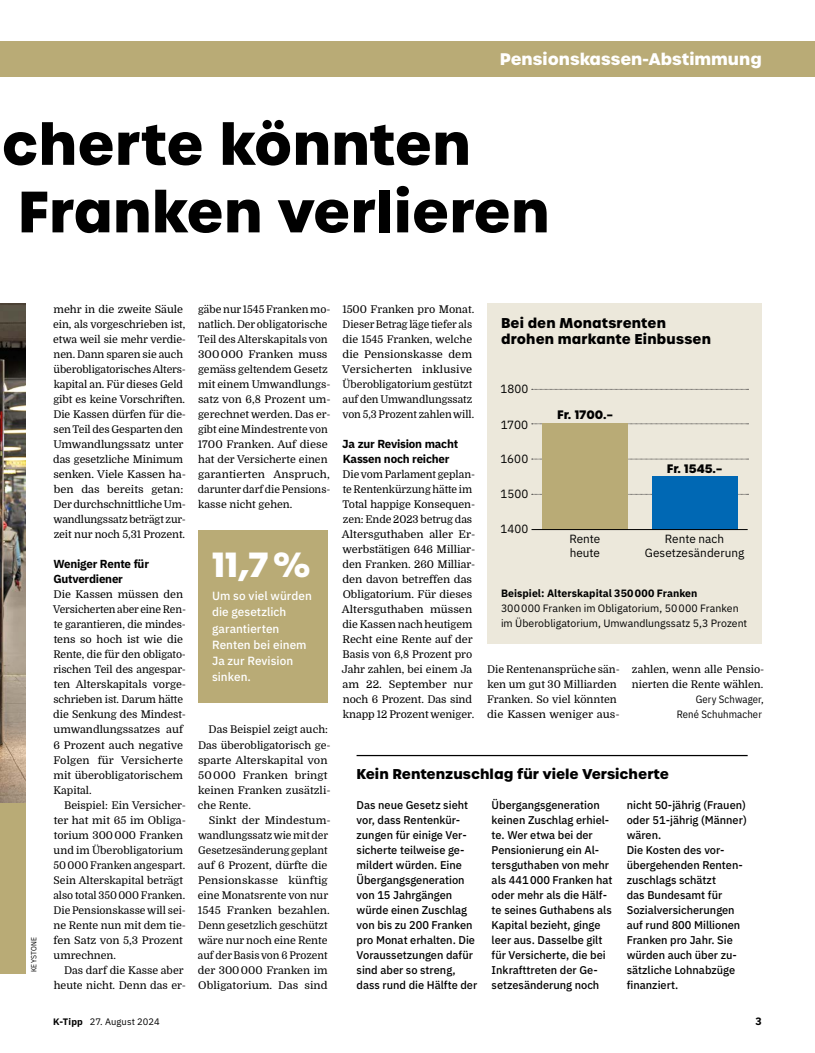
<style>
.page{position:relative;width:815px;height:1053px;background:#fff}
.page>*{position:absolute;margin:0;border:0;box-sizing:border-box;transform-origin:0 0}
.t1{font:700 56.25px/67.5px "Urbane";color:#000}
.t2{font:700 33.75px "Urbane";color:#fff}
.t3{font:700 16.25px "Urbane";color:#fff}
.t4{font:700 13.75px/16.2px "Urbane";letter-spacing:.005em;color:#000}
.t5{font:500 11.88px/16.2px "IBM Plex Sans";letter-spacing:.005em;color:#fff}
.t6{font:11.88px/14.2px "IBM Plex Sans";letter-spacing:.005em;color:#000}
.t7{font:700 11.88px "Urbane";color:#000}
.t8{font:700 11.62px/15px "IBM Plex Sans";letter-spacing:-.02em;color:#000}
.t9{font:500 11.25px/15px "IBM Plex Sans";color:#000}
.t10{font:10.62px/15px "Domine";color:#000}
.t11{font:10.62px/15px "Domine";color:#000;scale:1.04 1}
.t12{font:10.62px/15px "IBM Plex Sans";letter-spacing:.005em;color:#000}
.t13{font:700 10.62px "IBM Plex Sans";letter-spacing:.005em;color:#000}
.t14{font:10.62px/15px "IBM Plex Sans Cond";letter-spacing:.01em;color:#000;text-align:right}
.t15{font:9.38px "IBM Plex Sans";letter-spacing:.005em;color:#000}
.t16{font:7.5px "IBM Plex Sans Cond";letter-spacing:.025em;color:#000}
.s1{font-weight:700}
</style>
<div class="page">
<div style="left:0;top:41px;width:815px;height:35px;background:#b9ab76"></div>
<hr style="left:357px;top:754px;width:391px;height:2px;background:#000">
<div style="left:198px;top:529px;width:129px;height:173px;background:#b9ab76"></div>
<div style="left:0;top:303px;width:26px;height:670px;background:#b9ab76"></div>
<img style="left:0;top:303px;width:26px;height:499px">
<div style="left:487px;top:303px;width:275px;height:340px;background:#ece8db"></div>
<svg style="left:532px;top:494px;width:216px;height:1px"></svg>
<svg style="left:532px;top:423px;width:216px;height:1px"></svg>
<svg style="left:532px;top:459px;width:216px;height:1px"></svg>
<svg style="left:532px;top:389px;width:216px;height:1px"></svg>
<div style="left:543px;top:423px;width:85px;height:106px;background:#b9ab76"></div>
<div style="left:652px;top:476px;width:85px;height:53px;background:#0068b4"></div>
<hr style="left:531px;top:529px;width:217px;height:1px;background:#000">
<h3 class="t3" style="left:500px;top:48px;width:263px">Pensionskassen-Abstimmung</h3>
<h1 class="t1" style="left:2px;top:111px;width:550px">cherte könnten<br>Franken verlieren</h1>
<p class="t16" style="left:28px;top:972px;width:36px;rotate:-90deg">KEYSTONE</p>
<p class="t10" style="left:53px;top:302px;width:134px">mehr in die zweite Säule ein, als vorgeschrieben ist, etwa weil sie mehr verdie&shy;nen. Dann sparen sie auch überobligatorisches Alters&shy;kapital an. Für dieses Geld gibt es keine Vorschriften.<br>Die Kassen dürfen für die&shy;sen Teil des Gesparten den<br>Umwandlungssatz unter das gesetzliche Minimum senken. Viele Kassen ha&shy;ben das bereits getan:<br>Der durchschnittliche Um&shy;wandlungssatz beträgt zur&shy;zeit nur noch 5,31 Prozent.</p>
<p class="t8" style="left:53px;top:555px;width:97px">Weniger Rente für<br>Gutverdiener</p>
<p class="t10" style="left:53px;top:587px;width:134px">Die Kassen müssen den<br>Versicherten aber eine Ren&shy;te garantieren, die mindes&shy;tens so hoch ist wie die<br>Rente, die für den obligato&shy;rischen Teil des angespar&shy;ten Alterskapitals vorge&shy;schrieben ist. Darum hätte die Senkung des Mindest&shy;umwandlungssatzes auf<br>6 Prozent auch negative<br>Folgen für Versicherte mit überobligatorischem<br>Kapital.</p>
<p class="t10" style="left:53px;top:797px;width:134px;text-indent:11px">Beispiel: Ein Versicher&shy;ter hat mit 65 im Obliga-- torium 300000 Franken und im Überobligatorium<br>50000 Franken angespart.<br>Sein Alterskapital beträgt also total 350000 Franken.<br>Die Pensionskasse will sei&shy;ne Rente nun mit dem tie&shy;fen Satz von 5,3 Prozent umrechnen.</p>
<p class="t10" style="left:54px;top:962px;width:134px;text-align:right">Das darf die Kasse aber heute nicht. Denn das er-</p>
<p class="t10" style="left:198px;top:302px;width:134px">gäbe nur 1545 Franken mo&shy;natlich. Der obligatorische<br>Teil des Alterskapitals von<br>300 000 Franken muss gemäss geltendem Gesetz mit einem Umwandlungs&shy;satz von 6,8 Prozent um&shy;gerechnet werden. Das er&shy;gibt eine Mindestrente von<br>1700 Franken. Auf diese hat der Versicherte einen garantierten Anspruch, darunter darf die Pensions&shy;kasse nicht gehen.</p>
<h2 class="t2" style="left:212px;top:541px;width:100px">11,7%</h2>
<p class="t5" style="left:212px;top:587px;width:101px">Um so viel würden die gesetzlich garantierten<br>Renten bei einem<br>Ja zur Revision sinken.</p>
<p class="t10" style="left:198px;top:722px;width:134px;text-indent:11px">Das Beispiel zeigt auch:<br>Das überobligatorisch ge&shy;sparte Alterskapital von<br>50 000 Franken bringt keinen Franken zusätzli&shy;che Rente.</p>
<p class="t11" style="left:198px;top:812px;width:129px;text-indent:11px">Sinkt der Mindestum&shy;wandlungssatz wie mit der<br>Gesetzesänderung geplant auf 6 Prozent, dürfte die<br>Pensionskasse künftig eine Monatsrente von nur<br>1545 Franken bezahlen.<br>Denn gesetzlich geschützt wäre nur noch eine Rente auf der Basis von 6 Prozent der 300000 Franken im<br>Obligatorium. Das sind</p>
<p class="t10" style="left:342px;top:302px;width:133px">1500 Franken pro Monat.<br>Dieser Betrag läge tiefer als die 1545 Franken, welche die Pensionskasse dem<br>Versicherten inklusive<br>Überobligatorium gestützt auf den Umwandlungssatz von 5,3 Prozent zahlen will.</p>
<p class="t8" style="left:342px;top:435px;width:117px">Ja zur Revision macht<br>Kassen noch reicher</p>
<p class="t10" style="left:342px;top:467px;width:135px">Die vom Parlament geplan&shy;te Rentenkürzung hätte im<br>Total happige Konsequen&shy;zen: Ende 2023 betrug das<br>Altersguthaben aller Er&shy;werbstätigen 646 Milliar&shy;den Franken. 260 Milliar&shy;den davon betreffen das<br>Obligatorium. Für dieses<br>Altersguthaben müssen die Kassen nach heutigem<br>Recht eine Rente auf der<br>Basis von 6,8 Prozent pro<br>Jahr zahlen, bei einem Ja am 22. September nur noch 6 Prozent. Das sind knapp 12 Prozent weniger.</p>
<p class="t4" style="left:501px;top:315px;width:211px">Bei den Monatsrenten drohen markante Einbussen</p>
<p class="t6" style="left:500px;top:381px;width:29px">1800</p>
<p class="t6" style="left:501px;top:416px;width:29px">1700</p>
<p class="t6" style="left:500px;top:451px;width:29px">1600</p>
<p class="t6" style="left:500px;top:485px;width:29px">1500</p>
<p class="t6" style="left:500px;top:521px;width:29px">1400</p>
<p class="t7" style="left:557px;top:406px;width:57px">Fr. 1700.–</p>
<p class="t6" style="left:569px;top:530px;width:33px">Rente heute</p>
<p class="t7" style="left:667px;top:460px;width:57px">Fr. 1545.–</p>
<p class="t6" style="left:645px;top:530px;width:101px;text-align:center">Rente nach<br>Gesetzesänderung</p>
<p class="t13" style="left:501px;top:585px;width:198px">Beispiel: Alterskapital 350000 Franken</p>
<p class="t12" style="left:501px;top:600px;width:248px">300000 Franken im Obligatorium, 50000 Franken im Überobligatorium, Umwandlungssatz 5,3 Prozent</p>
<p class="t10" style="left:487px;top:662px;width:134px">Die Rentenansprüche sän&shy;ken um gut 30 Milliarden<br>Franken. So viel könnten die Kassen weniger aus-</p>
<p class="t10" style="left:632px;top:662px;width:134px">zahlen, wenn alle Pensio&shy;nierten die Rente wählen.</p>
<p class="t14" style="left:677px;top:691px;width:89px">Gery Schwager,<br>René Schuhmacher</p>
<p class="t4" style="left:357px;top:765px;width:314px">Kein Rentenzuschlag für viele Versicherte</p>
<p class="t9" style="left:357px;top:796px;width:122px">Das neue Gesetz sieht vor, dass Rentenkür&shy;zungen für einige Ver&shy;sicherte teilweise ge&shy;mildert würden. Eine<br>Übergangsgeneration von 15 Jahrgängen würde einen Zuschlag von bis zu 200 Franken pro Monat erhalten. Die<br>Voraussetzungen dafür sind aber so streng, dass rund die Hälfte der</p>
<p class="t9" style="left:492px;top:796px;width:122px">Übergangsgeneration keinen Zuschlag erhiel&shy;te. Wer etwa bei der<br>Pensionierung ein Al&shy;tersguthaben von mehr als 441000 Franken hat oder mehr als die Hälf&shy;te seines Guthabens als<br>Kapital bezieht, ginge leer aus. Dasselbe gilt für Versicherte, die bei<br>Inkrafttreten der Ge&shy;setzesänderung noch</p>
<p class="t9" style="left:627px;top:796px;width:121px">nicht 50-jährig (Frauen) oder 51-jährig (Männer) wären.<br>Die Kosten des vor&shy;übergehenden Renten&shy;zuschlags schätzt<br>das Bundesamt für<br>Sozialversicherungen auf rund 800 Millionen<br>Franken pro Jahr. Sie würden auch über zu&shy;sätzliche Lohnabzüge finanziert.</p>
<p class="t15" style="left:53px;top:1014px;width:108px"><span class="s1">K-Tipp</span> 27. August 2024</p>
<p class="t13" style="left:755px;top:1012px;width:8px">3</p>
</div>
